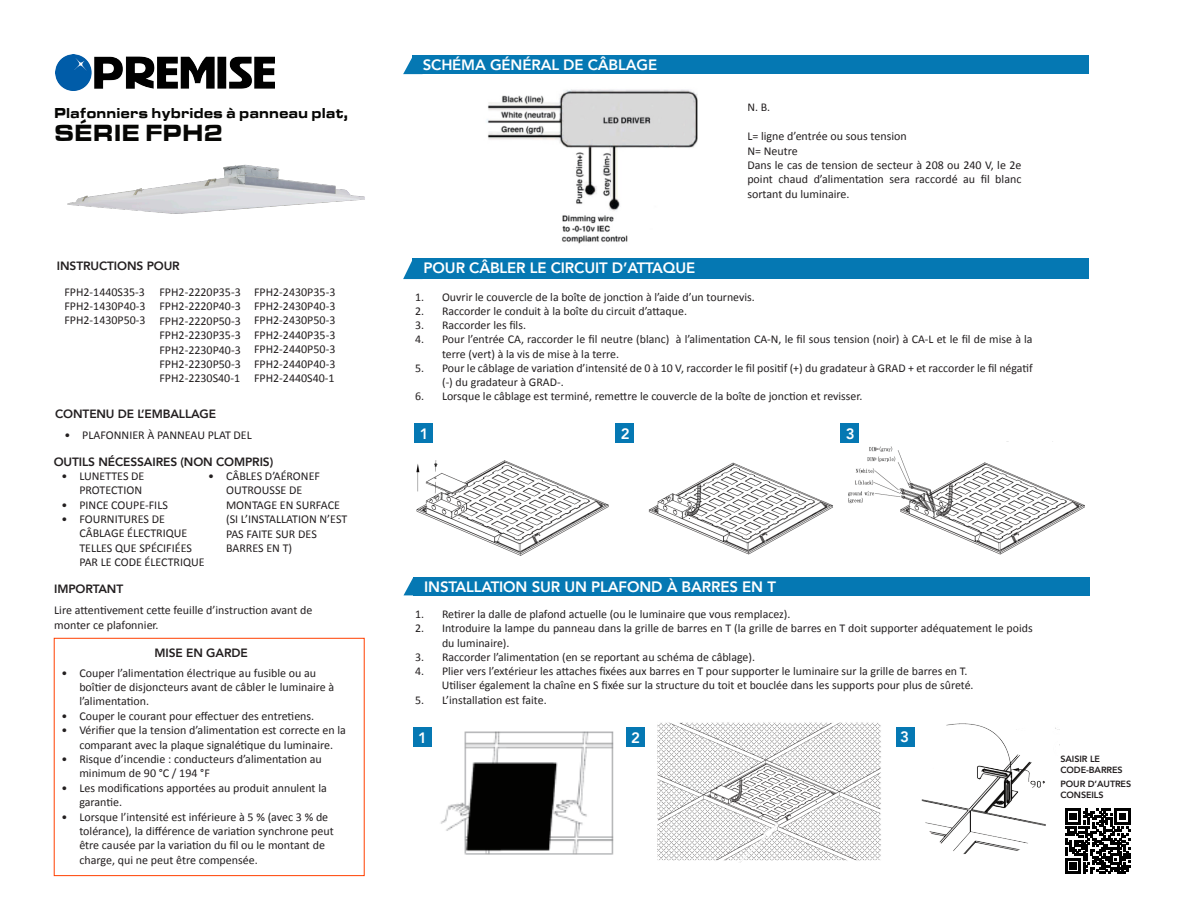
<style>
.page{position:relative;width:1188px;height:918px;background:#fff}
.page>*{position:absolute;margin:0;border:0;box-sizing:border-box;transform-origin:0 0}
.t1{font:900 24.15px "Eurostile Extended";color:#060604;scale:.86 1}
.t2{font:800 15px "Avenir";letter-spacing:-.01em;color:#fff}
.t3{font:900 14.85px "Eurostile Extended";color:#060604;scale:.86 1}
.t4{font:12px/14.4px "Calibri";color:#231f20}
.t5{font:800 12px "Avenir";letter-spacing:-.01em;color:#231f20}
.t6{font:11.85px/14.2px "Calibri";color:#231f20}
.t7{font:800 9px/10.8px "Avenir";letter-spacing:-.01em;color:#231f20}
</style>
<div class="page">
<img style="left:648px;top:462px;width:185px;height:93px">
<img style="left:657px;top:722px;width:224px;height:141px">
<img style="left:840px;top:442px;width:245px;height:113px">
<img style="left:416px;top:460px;width:193px;height:96px">
<div style="left:413px;top:577px;width:676px;height:18px;background:#0578b3"></div>
<svg style="left:404px;top:578px;width:9px;height:17px"></svg>
<img style="left:486px;top:89px;width:212px;height:155px">
<div style="left:413px;top:56px;width:676px;height:18px;background:#0578b3"></div>
<img style="left:441px;top:731px;width:173px;height:124px">
<div style="left:54px;top:638px;width:311px;height:238px;border:1px solid #ff4000"></div>
<img style="left:56px;top:54px;width:218px;height:37px">
<div style="left:414px;top:423px;width:19px;height:19px;background:#0578b3"></div>
<div style="left:615px;top:423px;width:19px;height:19px;background:#0578b3"></div>
<div style="left:840px;top:423px;width:19px;height:19px;background:#0578b3"></div>
<div style="left:413px;top:727px;width:19px;height:20px;background:#0578b3"></div>
<div style="left:626px;top:727px;width:19px;height:20px;background:#0578b3"></div>
<div style="left:896px;top:727px;width:18px;height:20px;background:#0578b3"></div>
<svg style="left:403px;top:56px;width:10px;height:18px"></svg>
<div style="left:413px;top:259px;width:676px;height:20px;background:#0578b3"></div>
<svg style="left:403px;top:259px;width:10px;height:20px"></svg>
<img style="left:67px;top:164px;width:298px;height:50px">
<img style="left:921px;top:723px;width:138px;height:131px">
<svg style="left:1065px;top:809px;width:66px;height:65px"></svg>
<p class="t3" style="left:54px;top:104px;width:343px">Plafonniers hybrides à panneau plat,</p>
<p class="t1" style="left:54px;top:119px;width:198px">SÉRIE FPH2</p>
<p class="t5" style="left:57px;top:257px;width:124px">INSTRUCTIONS POUR</p>
<p class="t4" style="left:64px;top:284px;width:82px">FPH2-1440S35-3</p>
<p class="t4" style="left:64px;top:298px;width:83px">FPH2-1430P40-3</p>
<p class="t4" style="left:64px;top:313px;width:83px">FPH2-1430P50-3</p>
<p class="t4" style="left:159px;top:284px;width:83px">FPH2-2220P35-3</p>
<p class="t4" style="left:159px;top:299px;width:83px">FPH2-2220P40-3</p>
<p class="t4" style="left:159px;top:313px;width:83px">FPH2-2220P50-3</p>
<p class="t4" style="left:159px;top:328px;width:83px">FPH2-2230P35-3</p>
<p class="t4" style="left:159px;top:342px;width:83px">FPH2-2230P40-3</p>
<p class="t4" style="left:159px;top:356px;width:83px">FPH2-2230P50-3</p>
<p class="t4" style="left:159px;top:371px;width:82px">FPH2-2230S40-1</p>
<p class="t4" style="left:254px;top:284px;width:83px">FPH2-2430P35-3</p>
<p class="t4" style="left:254px;top:298px;width:83px">FPH2-2430P40-3</p>
<p class="t4" style="left:254px;top:313px;width:83px">FPH2-2430P50-3</p>
<p class="t4" style="left:254px;top:327px;width:83px">FPH2-2440P35-3</p>
<p class="t4" style="left:254px;top:342px;width:83px">FPH2-2440P50-3</p>
<p class="t4" style="left:254px;top:356px;width:83px">FPH2-2440P40-3</p>
<p class="t4" style="left:254px;top:370px;width:82px">FPH2-2440S40-1</p>
<p class="t5" style="left:55px;top:404px;width:163px">CONTENU DE L’EMBALLAGE</p>
<p class="t5" style="left:54px;top:453px;width:221px">OUTILS NÉCESSAIRES (NON COMPRIS)</p>
<p class="t4" style="left:226px;top:468px;width:123px;text-indent:-18px">• CÂBLES D’AÉRONEF<br>OUTROUSSE DE<br>MONTAGE EN SURFACE (SI L’INSTALLATION N’EST<br>PAS FAITE SUR DES<br>BARRES EN T)</p>
<p class="t4" style="left:64px;top:427px;width:189px">• PLAFONNIER À PANNEAU PLAT DEL</p>
<p class="t4" style="left:62px;top:468px;width:84px;text-align:right">• LUNETTES DE<br>PROTECTION</p>
<p class="t4" style="left:62px;top:497px;width:108px">• PINCE COUPE-FILS</p>
<p class="t4" style="left:79px;top:511px;width:127px;text-indent:-18px">• FOURNITURES DE<br>CÂBLAGE ÉLECTRIQUE<br>TELLES QUE SPÉCIFIÉES<br>PAR LE CODE ÉLECTRIQUE</p>
<p class="t5" style="left:54px;top:579px;width:71px">IMPORTANT</p>
<p class="t4" style="left:54px;top:603px;width:260px">Lire attentivement cette feuille d’instruction avant de monter ce plafonnier.</p>
<p class="t5" style="left:155px;top:644px;width:95px">MISE EN GARDE</p>
<p class="t4" style="left:79px;top:665px;width:257px;text-indent:-18px">• Couper l’alimentation électrique au fusible ou au boîtier de disjoncteurs avant de câbler le luminaire à l’alimentation.</p>
<p class="t4" style="left:62px;top:708px;width:254px">• Couper le courant pour effectuer des entretiens.</p>
<p class="t4" style="left:62px;top:722px;width:286px;text-align:center">• Vérifier que la tension d’alimentation est correcte en la comparant avec la plaque signalétique du luminaire.</p>
<p class="t4" style="left:79px;top:751px;width:244px;text-indent:-18px">• Risque d’incendie : conducteurs d’alimentation au minimum de 90 °C / 194 °F</p>
<p class="t4" style="left:79px;top:780px;width:249px;text-indent:-18px">• Les modifications apportées au produit annulent la garantie.</p>
<p class="t4" style="left:79px;top:809px;width:256px;text-indent:-18px">• Lorsque l’intensité est inférieure à 5 % (avec 3 % de tolérance), la différence de variation synchrone peut être causée par la variation du fil ou le montant de charge, qui ne peut être compensée.</p>
<p class="t2" style="left:423px;top:54px;width:236px">SCHÉMA GÉNÉRAL DE CÂBLAGE</p>
<p class="t2" style="left:424px;top:256px;width:273px">POUR CÂBLER LE CIRCUIT D’ATTAQUE</p>
<p class="t6" style="left:747px;top:100px;width:24px">N. B.</p>
<p class="t4" style="left:747px;top:128px;width:161px">L= ligne d’entrée ou sous tension</p>
<p class="t4" style="left:747px;top:143px;width:52px">N= Neutre</p>
<p class="t4" style="left:747px;top:157px;width:276px;text-align:justify">Dans le cas de tension de secteur à 208 ou 240 V, le 2e point chaud d’alimentation sera raccordé au fil blanc sortant du luminaire.</p>
<p class="t6" style="left:415px;top:289px;width:341px">1. Ouvrir le couvercle de la boîte de jonction à l’aide d’un tournevis.</p>
<p class="t6" style="left:415px;top:303px;width:273px">2. Raccorder le conduit à la boîte du circuit d’attaque.</p>
<p class="t6" style="left:415px;top:318px;width:112px">3. Raccorder les fils.</p>
<p class="t6" style="left:442px;top:332px;width:592px;text-indent:-27px">4. Pour l’entrée CA, raccorder le fil neutre (blanc) à l’alimentation CA-N, le fil sous tension (noir) à CA-L et le fil de mise à la terre (vert) à la vis de mise à la terre.</p>
<p class="t6" style="left:442px;top:360px;width:592px;text-indent:-27px">5. Pour le câblage de variation d’intensité de 0 à 10 V, raccorder le fil positif (+) du gradateur à GRAD + et raccorder le fil négatif (-) du gradateur à GRAD-.</p>
<p class="t6" style="left:415px;top:389px;width:449px">6. Lorsque le câblage est terminé, remettre le couvercle de la boîte de jonction et revisser.</p>
<p class="t2" style="left:420px;top:422px;width:10px">1</p>
<p class="t2" style="left:621px;top:422px;width:10px">2</p>
<p class="t2" style="left:846px;top:422px;width:10px">3</p>
<p class="t2" style="left:424px;top:575px;width:353px">INSTALLATION SUR UN PLAFOND À BARRES EN T</p>
<p class="t6" style="left:415px;top:607px;width:377px">1. Retirer la dalle de plafond actuelle (ou le luminaire que vous remplacez).</p>
<p class="t6" style="left:442px;top:621px;width:592px;text-indent:-27px">2. Introduire la lampe du panneau dans la grille de barres en T (la grille de barres en T doit supporter adéquatement le poids du luminaire).</p>
<p class="t6" style="left:415px;top:649px;width:341px">3. Raccorder l’alimentation (en se reportant au schéma de câblage).</p>
<p class="t6" style="left:415px;top:664px;width:554px">4. Plier vers l’extérieur les attaches fixées aux barres en T pour supporter le luminaire sur la grille de barres en T.</p>
<p class="t6" style="left:442px;top:678px;width:533px">Utiliser également la chaîne en S fixée sur la structure du toit et bouclée dans les supports pour plus de sûreté.</p>
<p class="t6" style="left:415px;top:692px;width:133px">5. L’installation est faite.</p>
<p class="t2" style="left:418px;top:726px;width:10px">1</p>
<p class="t2" style="left:631px;top:726px;width:10px">2</p>
<p class="t2" style="left:900px;top:726px;width:10px">3</p>
<p class="t7" style="left:1060px;top:753px;width:64px">SAISIR LE<br>CODE-BARRES</p>
<p class="t7" style="left:1060px;top:778px;width:72px">POUR D’AUTRES<br>CONSEILS</p>
</div>
